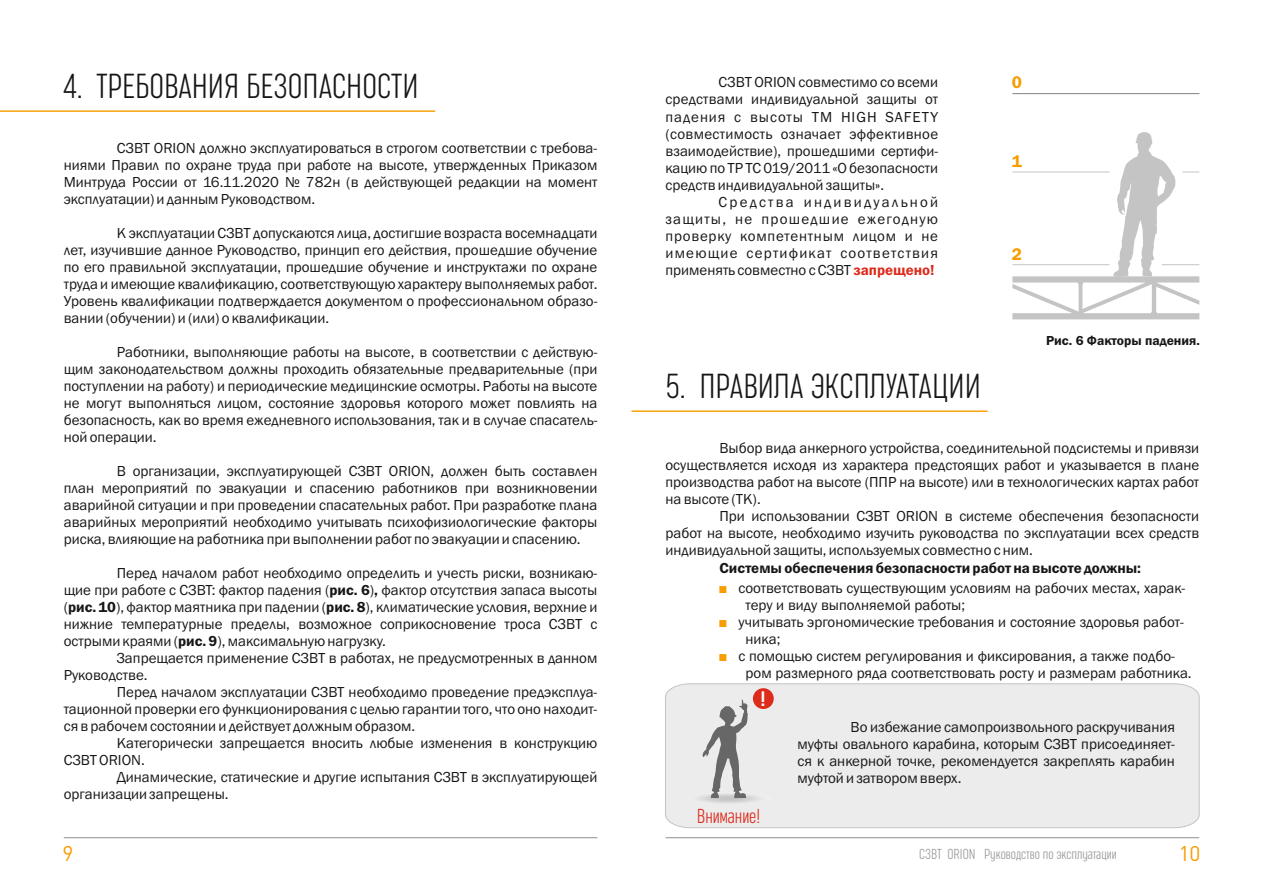
<style>
.page{position:relative;width:1263px;height:893px;background:#fff}
.page>*{position:absolute;margin:0;border:0;box-sizing:border-box;transform-origin:0 0}
.t1{font:200 36px "Sugo Pro Classic";color:#151616}
.t2{font:21.6px "Sugo Pro Classic";color:#fff}
.t3{font:200 21px "Sugo Pro Classic";color:#dd2b1c}
.t4{font:21px "DIN Pro";color:#f79d00}
.t5{font:600 17.4px "Franklin Gothic";color:#f79d00}
.t6{font:15px/17px "Franklin Gothic";color:#151616;text-align:justify}
.t7{font:600 15px "Franklin Gothic";color:#151616}
.t8{font:200 15px "Sugo Pro Classic";color:#989899}
.t9{font:600 13.5px "Franklin Gothic";color:#151616}
.s1{font-weight:600}
.s2{font-weight:600;color:#dd2b1c}
.s3{color:#f79d00}
</style>
<div class="page">
<hr style="left:0;top:110px;width:435px;height:2px;background:#f79e00">
<hr style="left:1012px;top:93px;width:187px;height:1px;background:#818281">
<svg style="left:1012px;top:132px;width:187px;height:187px"></svg>
<hr style="left:1162px;top:264px;width:37px;height:1px;background:#c4c4c5">
<hr style="left:631px;top:410px;width:357px;height:2px;background:#f79e00">
<hr style="left:665px;top:837px;width:534px;height:1px;background:#989899">
<hr style="left:64px;top:837px;width:533px;height:1px;background:#989899">
<div style="left:665px;top:683px;width:535px;height:145px;background:#ececec"></div>
<div style="left:753px;top:688px;width:21px;height:21px;background:#dd2b1c;border-radius:50%"></div>
<svg style="left:684px;top:791px;width:88px;height:14px"></svg>
<svg style="left:702px;top:699px;width:46px;height:99px;background:#bababa"></svg>
<h1 class="t1" style="left:63px;top:69px;width:357px">4. ТРЕБОВАНИЯ БЕЗОПАСНОСТИ</h1>
<p class="t6" style="left:64px;top:141px;width:535px;text-indent:53px">СЗВТ ORION должно эксплуатироваться в строгом соответствии с требова&shy;ниями Правил по охране труда при работе на высоте, утвержденных Приказом Минтруда России от 16.11.2020 № 782н (в действующей редакции на момент эксплуатации) и данным Руководством.</p>
<p class="t6" style="left:64px;top:226px;width:535px;text-indent:53px">К эксплуатации СЗВТ допускаются лица, достигшие возраста восемнадцати лет, изучившие данное Руководство, принцип его действия, прошедшие обучение по его правильной эксплуатации, прошедшие обучение и инструктажи по охране труда и имеющие квалификацию, соответствующую характеру выполняемых работ.<br>Уровень квалификации подтверждается документом о профессиональном образо&shy;вании (обучении) и (или) о квалификации.</p>
<p class="t6" style="left:64px;top:345px;width:535px;text-indent:53px">Работники, выполняющие работы на высоте, в соответствии с действую&shy;щим законодательством должны проходить обязательные предварительные (при поступлении на работу) и периодические медицинские осмотры. Работы на высоте не могут выполняться лицом, состояние здоровья которого может повлиять на безопасность, как во время ежедневного использования, так и в случае спасатель&shy;ной операции.</p>
<p class="t6" style="left:64px;top:464px;width:535px;text-indent:53px">В организации, эксплуатирующей СЗВТ ORION, должен быть составлен план мероприятий по эвакуации и спасению работников при возникновении аварийной ситуации и при проведении спасательных работ. При разработке плана аварийных мероприятий необходимо учитывать психофизиологические факторы риска, влияющие на работника при выполнении работ по эвакуации и спасению.</p>
<p class="t6" style="left:64px;top:566px;width:535px;text-indent:53px">Перед началом работ необходимо определить и учесть риски, возникаю&shy;щие при работе с СЗВТ: фактор падения (<span class="s1">рис. 6</span>)<span class="s1">,</span> фактор отсутствия запаса высоты (<span class="s1">рис. 10</span>), фактор маятника при падении (<span class="s1">рис. 8</span>), климатические условия, верхние и нижние температурные пределы, возможное соприкосновение троса СЗВТ с острыми краями (<span class="s1">рис. 9</span>), максимальную нагрузку.</p>
<p class="t6" style="left:64px;top:651px;width:535px;text-indent:53px">Запрещается применение СЗВТ в работах, не предусмотренных в данном<br>Руководстве.</p>
<p class="t6" style="left:64px;top:685px;width:535px;text-indent:53px">Перед началом эксплуатации СЗВТ необходимо проведение предэксплуа&shy;тационной проверки его функционирования с целью гарантии того, что оно находит&shy;ся в рабочем состоянии и действует должным образом.</p>
<p class="t6" style="left:64px;top:736px;width:535px;text-indent:53px">Категорически запрещается вносить любые изменения в конструкцию<br>СЗВТ ORION.</p>
<p class="t6" style="left:64px;top:770px;width:535px;text-indent:53px">Динамические, статические и другие испытания СЗВТ в эксплуатирующей организации запрещены.</p>
<p class="t6" style="left:665px;top:75px;width:274px;text-indent:53px">СЗВТ ORION совместимо со всеми средствами индивидуальной защиты от падения с высоты ТМ HIGH SAFETY (совместимость означает эффективное взаимодействие), прошедшими сертифи&shy;кацию по ТР ТС 019/2011 «О безопасности средств индивидуальной защиты».</p>
<p class="t6" style="left:665px;top:194px;width:274px;text-indent:53px">Средства индивидуальной защиты, не прошедшие ежегодную проверку компетентным лицом и не имеющие сертификат соответствия применять совместно с СЗВТ <span class="s2">запрещено!</span></p>
<p class="t5" style="left:1012px;top:76px;width:12px">0</p>
<p class="t5" style="left:1012px;top:155px;width:12px">1</p>
<p class="t5" style="left:1012px;top:248px;width:12px">2</p>
<p class="t9" style="left:1046px;top:336px;width:155px">Рис. 6 Факторы падения.</p>
<h1 class="t1" style="left:665px;top:369px;width:317px">5. ПРАВИЛА ЭКСПЛУАТАЦИИ</h1>
<p class="t6" style="left:665px;top:441px;width:535px;text-indent:54px">Выбор вида анкерного устройства, соединительной подсистемы и привязи осуществляется исходя из характера предстоящих работ и указывается в плане производства работ на высоте (ППР на высоте) или в технологических картах работ на высоте (ТК).</p>
<p class="t6" style="left:665px;top:509px;width:535px;text-indent:54px">При использовании СЗВТ ORION в системе обеспечения безопасности работ на высоте, необходимо изучить руководства по эксплуатации всех средств индивидуальной защиты, используемых совместно с ним.</p>
<p class="t7" style="left:719px;top:562px;width:423px">Системы обеспечения безопасности работ на высоте должны:</p>
<p class="t6" style="left:746px;top:581px;width:441px;text-indent:-27px"><span class="s3">■</span> соответствовать существующим условиям на рабочих местах, харак&shy;теру и виду выполняемой работы;</p>
<p class="t6" style="left:746px;top:615px;width:440px;text-indent:-27px"><span class="s3">■</span> учитывать эргономические требования и состояние здоровья работ&shy;ника;</p>
<p class="t6" style="left:746px;top:649px;width:448px;text-indent:-27px"><span class="s3">■</span> с помощью систем регулирования и фиксирования, а также подбо&shy;ром размерного ряда соответствовать росту и размерам работника.</p>
<h2 class="t2" style="left:761px;top:688px;width:6px">!</h2>
<h3 class="t3" style="left:697px;top:805px;width:65px">Внимание!</h3>
<p class="t6" style="left:797px;top:720px;width:379px;text-indent:53px">Во избежание самопроизвольного раскручивания муфты овального карабина, которым СЗВТ присоединяет&shy;ся к анкерной точке, рекомендуется закреплять карабин муфтой и затвором вверх.</p>
<h3 class="t4" style="left:62px;top:846px;width:12px">9</h3>
<h3 class="t4" style="left:1179px;top:846px;width:23px">10</h3>
<p class="t8" style="left:919px;top:846px;width:199px">СЗВТ ORION Руководство по эксплуатации</p>
</div>
